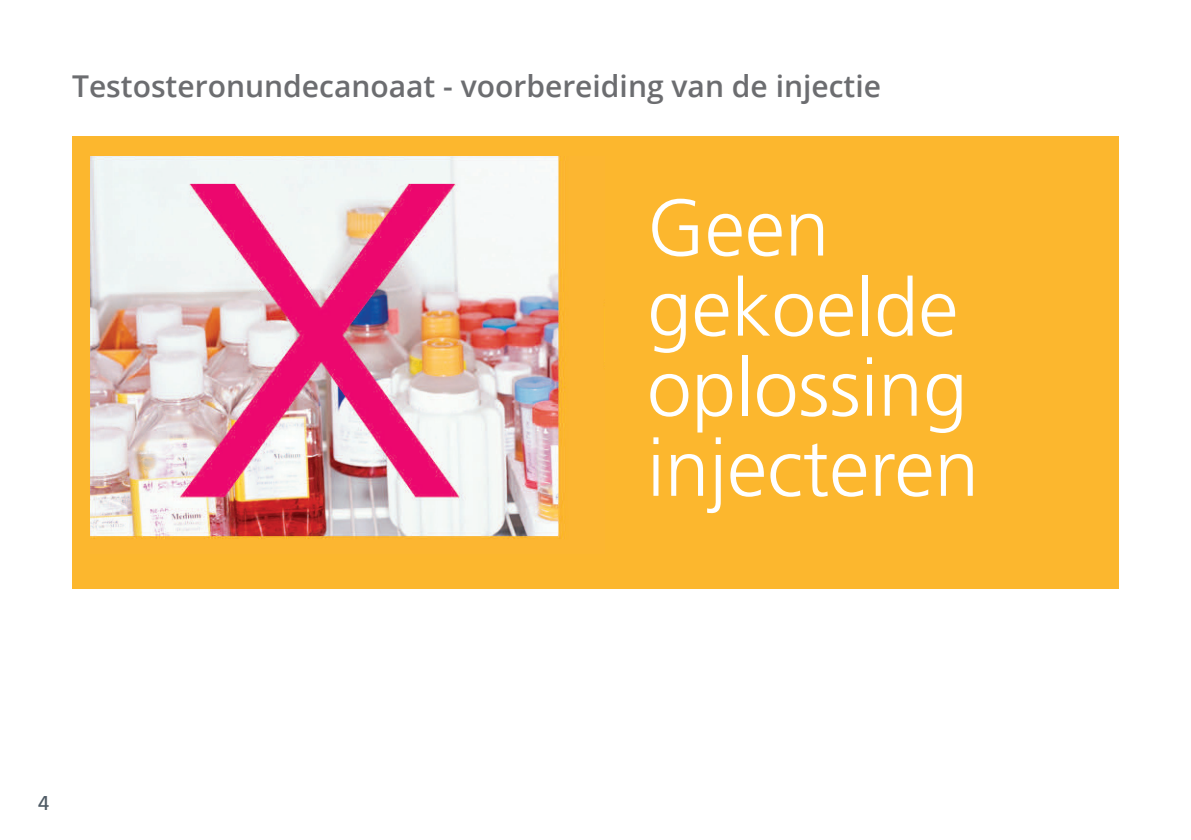
<style>
.page{position:relative;width:1191px;height:840px;background:#fff}
.page>*{position:absolute;margin:0;border:0;box-sizing:border-box;transform-origin:0 0}
.t1{font:300 80px/80px "Frutiger LT Std";color:#fff}
.t2{font:600 30px "Open Sans";color:#6c6d70}
.t3{font:20px "Frutiger LT Std";color:#4f5b65}
</style>
<div class="page">
<div style="left:72px;top:136px;width:1047px;height:452px;background:#fcb72e"></div>
<img style="left:90px;top:156px;width:475px;height:383px">
<p class="t2" style="left:72px;top:65px;width:810px">Testosteronundecanoaat - voorbereiding van de injectie</p>
<p class="t1" style="left:647px;top:189px;width:333px">Geen gekoelde oplossing injecteren</p>
<p class="t3" style="left:38px;top:790px;width:13px">4</p>
</div>
